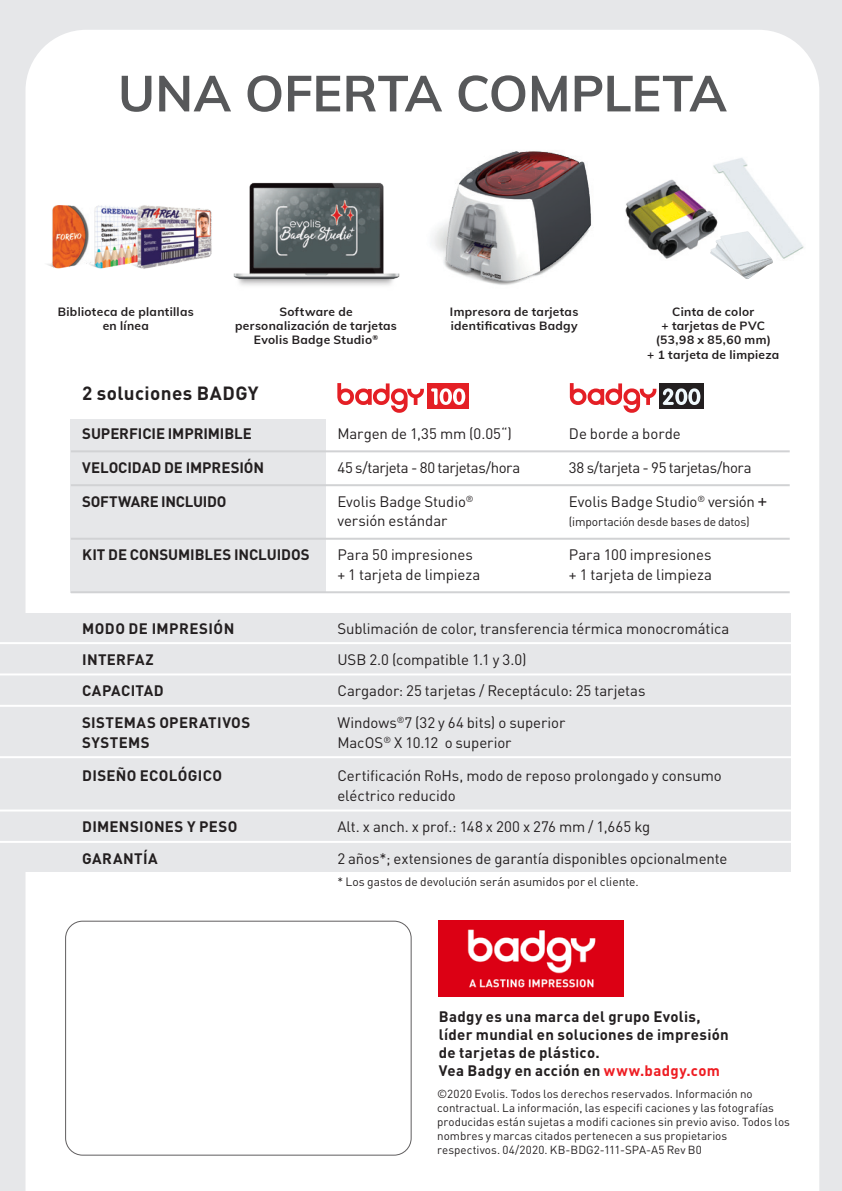
<style>
.page{position:relative;width:842px;height:1191px;background:#e6e7e9}
.page>*{position:absolute;margin:0;border:0;box-sizing:border-box;transform-origin:0 0}
.t1{font:700 50px "Muli";color:#57585a}
.t2{font:700 18.8px "DINOT";letter-spacing:.02em;color:#231f20}
.t3{font:15px/20px "DINOT";letter-spacing:-.005em;color:#231f20}
.t4{font:700 15px "DINOT";letter-spacing:.02em;color:#231f20}
.t5{font:700 15px "DINOT";letter-spacing:-.005em;color:#231f20}
.t6{font:15px "DINOT";letter-spacing:-.025em;color:#231f20}
.t7{font:700 15px "DINOT";letter-spacing:-.015em;color:#231f20}
.t8{font:700 12px/14.4px "Muli";letter-spacing:.025em;color:#231f20;text-align:center}
.t9{font:12px "DINOT";color:#231f20}
.t10{font:11.6px/14px "DINOT";letter-spacing:.005em;color:#231f20}
.s1{font-size:19px}
.s2{color:#ee1d23}
</style>
<div class="page">
<div style="left:26px;top:30px;width:793px;height:1161px;background:#fff"></div>
<img style="left:704px;top:130px;width:113px;height:159px">
<div style="left:0;top:614px;width:791px;height:258px;background:#e6e7e9"></div>
<hr style="left:0;top:642px;width:791px;height:2px;background:#fff">
<hr style="left:0;top:673px;width:791px;height:2px;background:#fff">
<hr style="left:0;top:705px;width:791px;height:2px;background:#fff">
<hr style="left:0;top:756px;width:791px;height:2px;background:#fff">
<hr style="left:0;top:809px;width:791px;height:2px;background:#fff">
<hr style="left:0;top:841px;width:791px;height:2px;background:#fff">
<div style="left:71px;top:419px;width:255px;height:173px;background:#e6e7e9"></div>
<hr style="left:71px;top:450px;width:719px;height:2px;background:#d1d2d4">
<hr style="left:71px;top:484px;width:719px;height:2px;background:#d1d2d4">
<hr style="left:71px;top:538px;width:719px;height:2px;background:#d1d2d4">
<hr style="left:71px;top:591px;width:719px;height:2px;background:#d1d2d4">
<svg style="left:570px;top:383px;width:86px;height:30px;background:#f5b1b3"></svg>
<div style="left:660px;top:383px;width:44px;height:26px;background:#231f20"></div>
<svg style="left:663px;top:388px;width:37px;height:17px"></svg>
<div style="left:427px;top:383px;width:42px;height:26px;background:#e41f25"></div>
<svg style="left:337px;top:383px;width:87px;height:30px;background:#f5b2b4"></svg>
<svg style="left:431px;top:388px;width:34px;height:17px"></svg>
<img style="left:439px;top:920px;width:184px;height:76px">
<div style="left:65px;top:920px;width:347px;height:235px;border:1px solid #605e5f;border-radius:17px"></div>
<img style="left:422px;top:116px;width:188px;height:187px">
<img style="left:226px;top:182px;width:180px;height:108px">
<img style="left:619px;top:175px;width:102px;height:88px">
<img style="left:710px;top:231px;width:63px;height:48px">
<img style="left:38px;top:202px;width:182px;height:70px">
<p class="t1" style="left:118px;top:57px;width:610px">UNA OFERTA COMPLETA</p>
<p class="t8" style="left:235px;top:303px;width:163px">Software de personalización de tarjetas<br>Evolis Badge Studio<sup>®</sup></p>
<p class="t8" style="left:58px;top:303px;width:138px">Biblioteca de plantillas en línea</p>
<p class="t8" style="left:661px;top:303px;width:105px">Cinta de color<br>+ tarjetas de PVC</p>
<p class="t8" style="left:656px;top:332px;width:117px">(53,98 x 85,60 mm)</p>
<p class="t8" style="left:647px;top:347px;width:134px">+ 1 tarjeta de limpieza</p>
<p class="t2" style="left:82px;top:381px;width:178px">2 soluciones BADGY</p>
<p class="t5" style="left:82px;top:424px;width:171px">SUPERFICIE IMPRIMIBLE</p>
<p class="t3" style="left:337px;top:423px;width:176px">Margen de 1,35 mm (0.05“)</p>
<p class="t3" style="left:569px;top:423px;width:113px">De borde a borde</p>
<p class="t5" style="left:82px;top:457px;width:183px">VELOCIDAD DE IMPRESIÓN</p>
<p class="t6" style="left:337px;top:458px;width:185px">45 s/tarjeta - 80 tarjetas/hora</p>
<p class="t6" style="left:569px;top:458px;width:184px">38 s/tarjeta - 95 tarjetas/hora</p>
<p class="t7" style="left:82px;top:491px;width:146px">SOFTWARE INCLUIDO</p>
<p class="t3" style="left:337px;top:491px;width:138px">Evolis Badge Studio<sup>®</sup></p>
<p class="t3" style="left:569px;top:491px;width:200px">Evolis Badge Studio<sup>®</sup> versión <span class="s1">+</span></p>
<p class="t3" style="left:337px;top:511px;width:112px">versión estándar</p>
<p class="t9" style="left:569px;top:514px;width:182px">(importación desde bases de datos)</p>
<p class="t5" style="left:82px;top:545px;width:229px">KIT DE CONSUMIBLES INCLUIDOS</p>
<p class="t3" style="left:337px;top:544px;width:137px">Para 50 impresiones</p>
<p class="t3" style="left:569px;top:544px;width:144px">Para 100 impresiones</p>
<p class="t3" style="left:337px;top:564px;width:145px">+ 1 tarjeta de limpieza</p>
<p class="t3" style="left:569px;top:564px;width:145px">+ 1 tarjeta de limpieza</p>
<p class="t8" style="left:450px;top:303px;width:130px;text-align:left">Impresora de tarjetas identificativas Badgy</p>
<p class="t4" style="left:82px;top:618px;width:154px">MODO DE IMPRESIÓN</p>
<p class="t3" style="left:337px;top:618px;width:394px">Sublimación de color, transferencia térmica monocromática</p>
<p class="t4" style="left:82px;top:649px;width:73px">INTERFAZ</p>
<p class="t3" style="left:337px;top:649px;width:191px">USB 2.0 (compatible 1.1 y 3.0)</p>
<p class="t4" style="left:82px;top:681px;width:83px">CAPACITAD</p>
<p class="t3" style="left:337px;top:680px;width:310px">Cargador: 25 tarjetas / Receptáculo: 25 tarjetas</p>
<p class="t4" style="left:82px;top:712px;width:170px">SISTEMAS OPERATIVOS</p>
<p class="t3" style="left:337px;top:712px;width:229px">Windows<sup>®</sup>7 (32 y 64 bits) o superior</p>
<p class="t4" style="left:82px;top:732px;width:69px">SYSTEMS</p>
<p class="t3" style="left:337px;top:732px;width:176px">MacOS<sup>®</sup> X 10.12 o superior</p>
<p class="t4" style="left:82px;top:766px;width:142px">DISEÑO ECOLÓGICO</p>
<p class="t3" style="left:337px;top:765px;width:386px">Certificación RoHs, modo de reposo prolongado y consumo eléctrico reducido</p>
<p class="t4" style="left:82px;top:817px;width:157px">DIMENSIONES Y PESO</p>
<p class="t3" style="left:337px;top:816px;width:314px">Alt. x anch. x prof.: 148 x 200 x 276 mm / 1,665 kg</p>
<p class="t4" style="left:82px;top:848px;width:77px">GARANTÍA</p>
<p class="t3" style="left:337px;top:848px;width:392px">2 años*; extensiones de garantía disponibles opcionalmente</p>
<p class="t9" style="left:337px;top:874px;width:303px">* Los gastos de devolución serán asumidos por el cliente.</p>
<p class="t4" style="left:439px;top:1007px;width:263px">Badgy es una marca del grupo Evolis,</p>
<p class="t4" style="left:439px;top:1025px;width:291px">líder mundial en soluciones de impresión</p>
<p class="t4" style="left:439px;top:1043px;width:162px">de tarjetas de plástico.</p>
<p class="t4" style="left:439px;top:1061px;width:283px">Vea Badgy en acción en <span class="s2">www.badgy.com</span></p>
<p class="t10" style="left:437px;top:1087px;width:317px">©2020 Evolis. Todos los derechos reservados. Información no</p>
<p class="t10" style="left:437px;top:1100px;width:338px">contractual. La información, las especifi caciones y las fotografías</p>
<p class="t10" style="left:437px;top:1114px;width:354px">producidas están sujetas a modifi caciones sin previo aviso. Todos los</p>
<p class="t10" style="left:437px;top:1128px;width:292px">nombres y marcas citados pertenecen a sus propietarios respectivos. 04/2020. KB-BDG2-111-SPA-A5 Rev B0</p>
</div>
